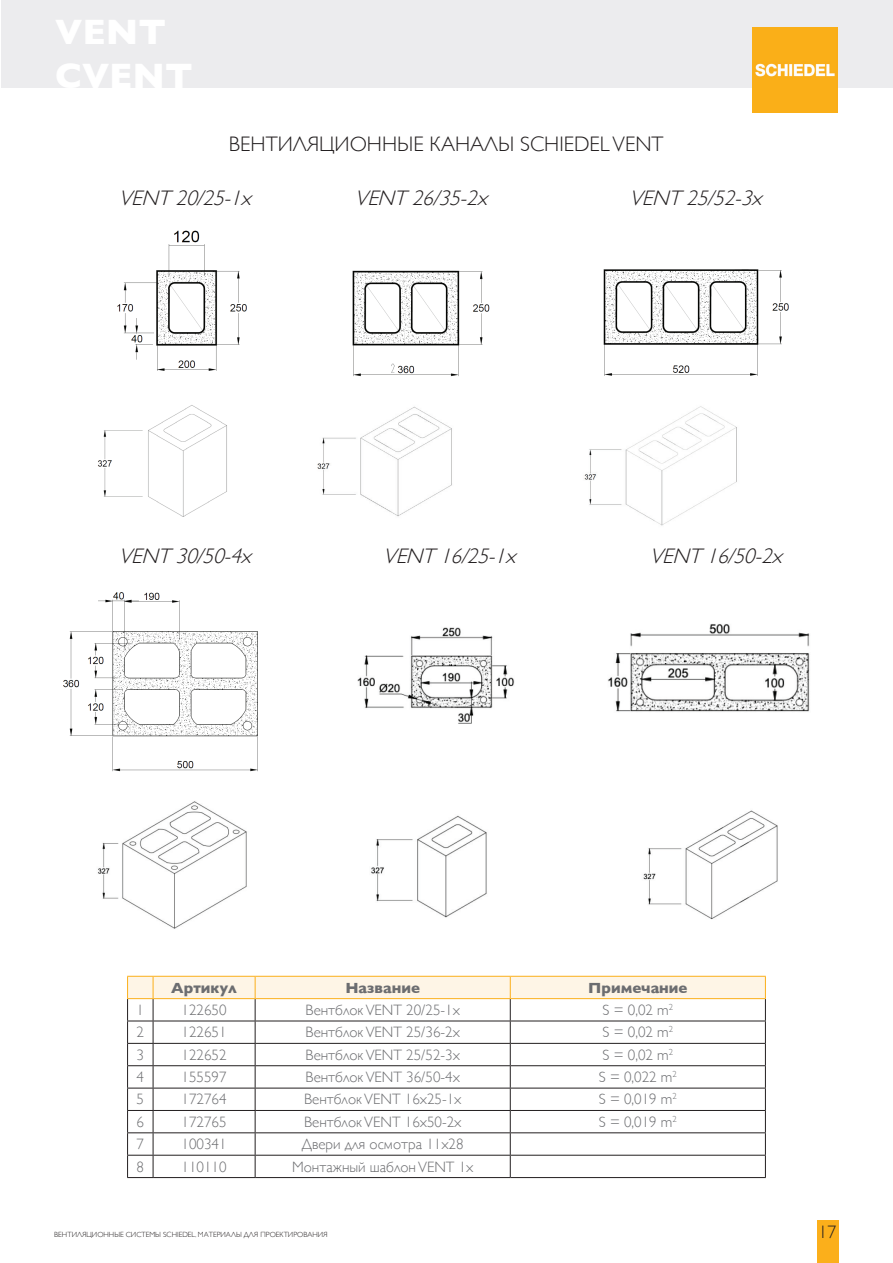
<style>
.page{position:relative;width:893px;height:1263px;background:#fff}
.page>*{position:absolute;margin:0;border:0;box-sizing:border-box;transform-origin:0 0}
.t1{font:italic 300 21px "Gill Sans";color:#231f20}
.t2{font:300 21px "Gill Sans";color:#231f20}
.t3{font:300 18px "Gill Sans";color:#231f20}
.t4{font:300 15px "Gill Sans";color:#6c6d70}
.t5{font:700 15px "Gill Sans";color:#6c6d70}
.t6{font:300 7.5px "Gill Sans";color:#231f20}
</style>
<div class="page">
<div style="left:1px;top:0;width:892px;height:88px;background:#ececee"></div>
<div style="left:817px;top:1220px;width:21px;height:43px;background:#fbaf1b"></div>
<img style="left:753px;top:28px;width:85px;height:85px">
<svg style="left:127px;top:976px;width:639px;height:202px"></svg>
<hr style="left:153px;top:998px;width:102px;height:1px;background:#fbaf1b">
<hr style="left:255px;top:998px;width:255px;height:1px;background:#fbaf1b">
<hr style="left:510px;top:998px;width:256px;height:1px;background:#fbaf1b">
<img style="left:117px;top:230px;width:130px;height:141px">
<img style="left:352px;top:270px;width:138px;height:107px">
<img style="left:603px;top:269px;width:186px;height:107px">
<img style="left:98px;top:405px;width:129px;height:112px">
<img style="left:317px;top:406px;width:135px;height:111px">
<img style="left:584px;top:406px;width:153px;height:120px">
<img style="left:63px;top:592px;width:195px;height:180px">
<img style="left:608px;top:624px;width:202px;height:88px">
<img style="left:357px;top:627px;width:158px;height:97px">
<img style="left:371px;top:815px;width:116px;height:103px">
<img style="left:98px;top:801px;width:149px;height:128px">
<img style="left:643px;top:810px;width:135px;height:110px">
<h1 class="t2" style="left:229px;top:132px;width:436px">ВЕНТИЛЯЦИОННЫЕ КАНАЛЫ SCHIEDEL VENT</h1>
<h1 class="t1" style="left:355px;top:186px;width:140px">VENT 26/35-2x</h1>
<h1 class="t1" style="left:629px;top:186px;width:140px">VENT 25/52-3x</h1>
<h1 class="t1" style="left:119px;top:186px;width:140px">VENT 20/25-1x</h1>
<h1 class="t1" style="left:119px;top:544px;width:140px">VENT 30/50-4x</h1>
<h1 class="t1" style="left:383px;top:544px;width:140px">VENT 16/25-1x</h1>
<h1 class="t1" style="left:650px;top:544px;width:140px">VENT 16/50-2x</h1>
<p class="t5" style="left:171px;top:979px;width:67px">Артикул</p>
<p class="t5" style="left:345px;top:979px;width:76px">Название</p>
<p class="t5" style="left:588px;top:979px;width:101px">Примечание</p>
<p class="t4" style="left:137px;top:1001px;width:9px">1</p>
<p class="t4" style="left:182px;top:1001px;width:47px">122650</p>
<p class="t4" style="left:305px;top:1001px;width:156px">Вентблок VENT 20/25-1х</p>
<p class="t4" style="left:603px;top:1001px;width:72px">S = 0,02 m<sup>2</sup></p>
<p class="t4" style="left:137px;top:1024px;width:9px">2</p>
<p class="t4" style="left:182px;top:1024px;width:46px">122651</p>
<p class="t4" style="left:305px;top:1024px;width:156px">Вентблок VENT 25/36-2х</p>
<p class="t4" style="left:603px;top:1024px;width:72px">S = 0,02 m<sup>2</sup></p>
<p class="t4" style="left:137px;top:1046px;width:9px">3</p>
<p class="t4" style="left:182px;top:1046px;width:46px">122652</p>
<p class="t4" style="left:305px;top:1046px;width:156px">Вентблок VENT 25/52-3х</p>
<p class="t4" style="left:603px;top:1046px;width:72px">S = 0,02 m<sup>2</sup></p>
<p class="t4" style="left:137px;top:1068px;width:9px">4</p>
<p class="t4" style="left:182px;top:1068px;width:46px">155597</p>
<p class="t4" style="left:305px;top:1068px;width:156px">Вентблок VENT 36/50-4х</p>
<p class="t4" style="left:599px;top:1068px;width:80px">S = 0,022 m<sup>2</sup></p>
<p class="t4" style="left:137px;top:1091px;width:9px">5</p>
<p class="t4" style="left:182px;top:1091px;width:46px">172764</p>
<p class="t4" style="left:304px;top:1091px;width:159px">Вентблок VENT 16x25-1x</p>
<p class="t4" style="left:599px;top:1091px;width:80px">S = 0,019 m<sup>2</sup></p>
<p class="t4" style="left:137px;top:1113px;width:9px">6</p>
<p class="t4" style="left:182px;top:1113px;width:46px">172765</p>
<p class="t4" style="left:304px;top:1113px;width:159px">Вентблок VENT 16x50-2x</p>
<p class="t4" style="left:599px;top:1113px;width:80px">S = 0,019 m<sup>2</sup></p>
<p class="t4" style="left:137px;top:1135px;width:9px">7</p>
<p class="t4" style="left:182px;top:1135px;width:46px">100341</p>
<p class="t4" style="left:302px;top:1135px;width:163px">Двери для осмотра 11x28</p>
<p class="t4" style="left:137px;top:1158px;width:9px">8</p>
<p class="t4" style="left:182px;top:1158px;width:46px">110110</p>
<p class="t4" style="left:292px;top:1158px;width:183px">Монтажный шаблон VENT 1x</p>
<p class="t6" style="left:54px;top:1230px;width:275px">ВЕНТИЛЯЦИОННЫЕ СИСТЕМЫ SCHIEDEL. МАТЕРИАЛЫ ДЛЯ ПРОЕКТИРОВАНИЯ</p>
<p class="t3" style="left:818px;top:1222px;width:19px">17</p>
</div>
